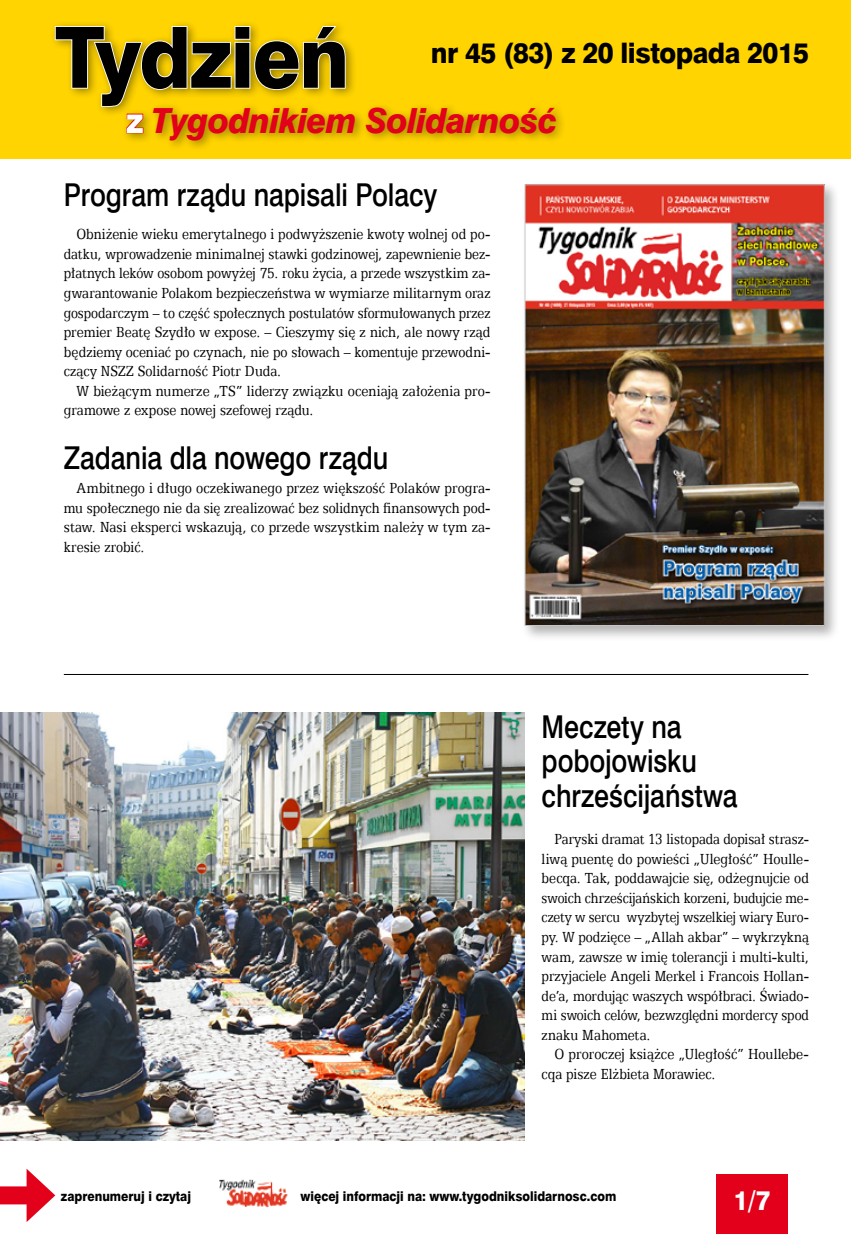
<style>
.page{position:relative;width:851px;height:1234px;background:#fff}
.page>*{position:absolute;margin:0;border:0;box-sizing:border-box;transform-origin:0 0}
.t1{font:84.45px "Swis 721 Hv EU";letter-spacing:-.02em;color:#000;scale:.95 1}
.t2{font:italic 34.65px "Swis 721 Hv EU";letter-spacing:-.02em;color:#e2001a;scale:.95 1}
.t3{font:31.5px/34.5px "Swis 721 Md EU";letter-spacing:-.005em;color:#000;scale:.85 1}
.t4{font:28.2px "Swis 721 Hv EU";letter-spacing:-.02em;color:#000;scale:.95 1}
.t5{font:27px "Swis 721 Hv EU";color:#fff;scale:.9 1}
.t6{font:16.5px/19.5px "Egyptian 505 EU";letter-spacing:.005em;color:#000;text-align:justify;scale:.85 1}
.t7{font:16.5px/19.5px "Egyptian 505 EU";letter-spacing:.005em;color:#000;text-align:justify;scale:.84 1}
.t8{font:16.5px/19.5px "Egyptian 505 EU";letter-spacing:.005em;color:#000;scale:.86 1}
.t9{font:13.5px "Swis 721 Hv EU";color:#000;scale:.9 1}
.s1{font-style:normal;color:#fff}
</style>
<div class="page">
<img style="left:219px;top:1179px;width:69px;height:27px">
<div style="left:0;top:1186px;width:38px;height:18px;background:#e2001a"></div>
<svg style="left:27px;top:1169px;width:28px;height:52px"></svg>
<div style="left:0;top:0;width:850px;height:159px;background:#ffd400"></div>
<div style="left:50px;top:21px;width:517px;height:130px;background:#000;opacity:.4"></div>
<svg style="left:54px;top:24px;width:292px;height:110px"></svg>
<div style="left:716px;top:1174px;width:72px;height:59px;background:#e2001a"></div>
<div style="left:521px;top:181px;width:318px;height:460px;background:#000;opacity:.3"></div>
<img style="left:526px;top:186px;width:296px;height:437px">
<div style="left:524px;top:184px;width:300px;height:441px;border:1px solid #c6c7c8"></div>
<hr style="left:64px;top:674px;width:744px;height:1px;background:#000">
<img style="left:0;top:712px;width:524px;height:428px">
<h1 class="t1" style="left:55px;top:6px;width:311px">Tydzień</h1>
<h2 class="t2" style="left:126px;top:99px;width:456px"><span class="s1">z</span> Tygodnikiem Solidarność</h2>
<h3 class="t4" style="left:430px;top:36px;width:399px">nr 45 (83) z 20 listopada 2015</h3>
<h3 class="t3" style="left:64px;top:179px;width:441px">Program rządu napisali Polacy</h3>
<p class="t6" style="left:64px;top:224px;width:503px;text-indent:13px">Obniżenie wieku emerytalnego i podwyższenie kwoty wolnej od po&shy;datku, wprowadzenie minimalnej stawki godzinowej, zapewnienie bez&shy;płatnych leków osobom powyżej 75. roku życia, a przede wszystkim za&shy;gwarantowanie Polakom bezpieczeństwa w wymiarze militarnym oraz gospodarczym – to część społecznych postulatów sformułowanych przez premier Beatę Szydło w expose. – Cieszymy się z nich, ale nowy rząd będziemy oceniać po czynach, nie po słowach – komentuje przewodni&shy;czący NSZZ Solidarność Piotr Duda.</p>
<p class="t8" style="left:64px;top:380px;width:497px;text-indent:13px">W bieżącym numerze „TS” liderzy związku oceniają założenia pro&shy;gramowe z expose nowej szefowej rządu.</p>
<h3 class="t3" style="left:64px;top:442px;width:383px">Zadania dla nowego rządu</h3>
<p class="t8" style="left:64px;top:478px;width:497px;text-align:justify;text-indent:13px">Ambitnego i długo oczekiwanego przez większość Polaków progra&shy;mu społecznego nie da się zrealizować bez solidnych finansowych pod&shy;staw. Nasi eksperci wskazują, co przede wszystkim należy w tym za&shy;kresie zrobić.</p>
<h3 class="t3" style="left:541px;top:711px;width:232px">Meczety na pobojowisku chrześcijaństwa</h3>
<p class="t7" style="left:541px;top:829px;width:320px;text-indent:13px">Paryski dramat 13 listopada dopisał strasz&shy;liwą puentę do powieści „Uległość” Houlle&shy;becqa. Tak, poddawajcie się, odżegnujcie od swoich chrześcijańskich korzeni, budujcie me&shy;czety w sercu wyzbytej wszelkiej wiary Euro&shy;py. W podzięce – „Allah akbar” – wykrzykną wam, zawsze w imię tolerancji i multi-kulti, przyjaciele Angeli Merkel i Francois Hollan&shy;de’a, mordując waszych współbraci. Świado&shy;mi swoich celów, bezwzględni mordercy spod znaku Mahometa.</p>
<p class="t8" style="left:541px;top:1043px;width:312px;text-indent:13px">O proroczej książce „Uległość” Houllebe&shy;cqa pisze Elżbieta Morawiec.</p>
<p class="t9" style="left:61px;top:1187px;width:146px">zaprenumeruj i czytaj</p>
<p class="t9" style="left:300px;top:1187px;width:352px">więcej informacji na: www.tygodniksolidarnosc.com</p>
<h3 class="t5" style="left:733px;top:1183px;width:42px">1/7</h3>
</div>
